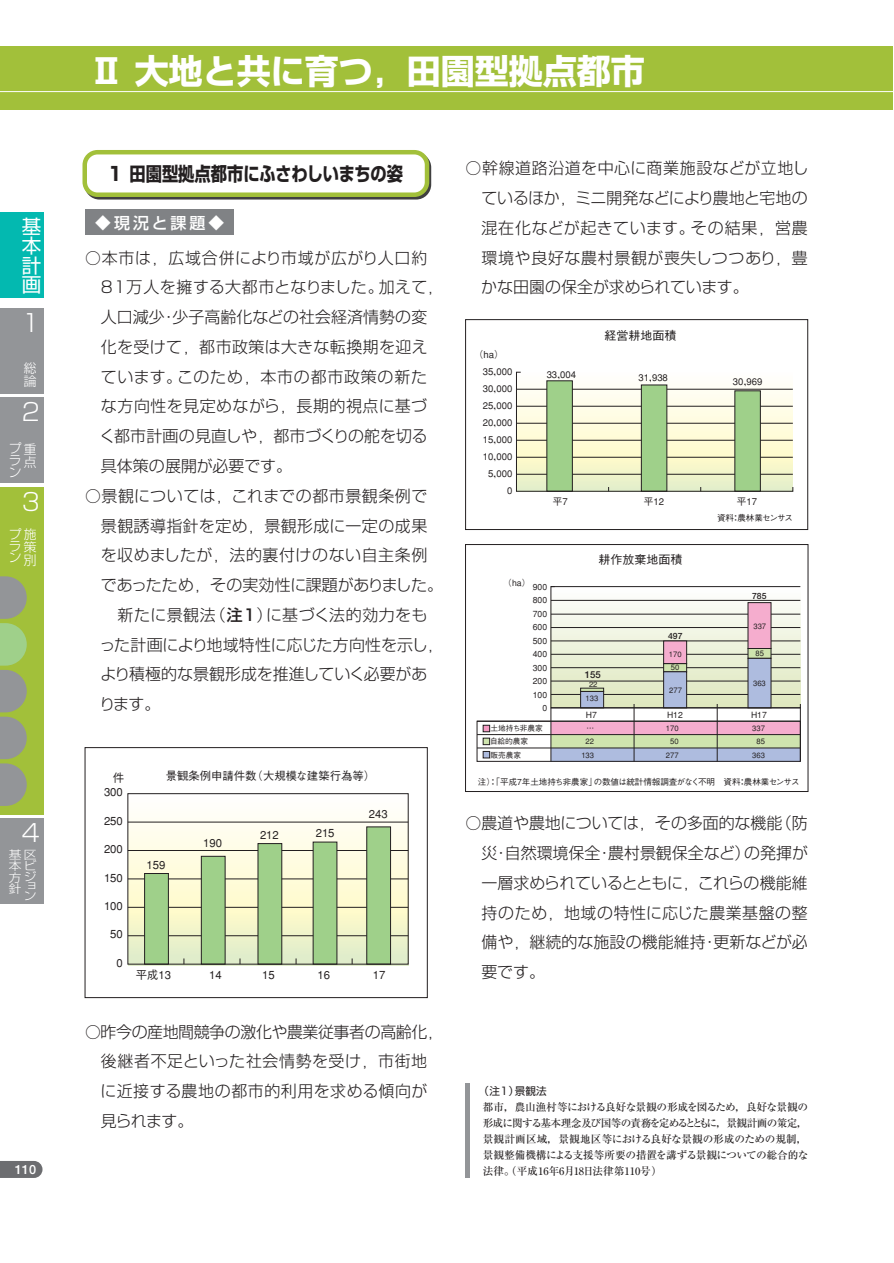
<style>
.page{position:relative;width:894px;height:1263px;background:#fff}
.page>*{position:absolute;margin:0;border:0;box-sizing:border-box;transform-origin:0 0}
.t1{font:700 34.05px "Shin Go";color:#fff}
.t2{font:300 24px "Shin Go";color:#fff}
.t3{font:19.5px/19.5px "Shin Go";color:#fff;text-align:justify}
.t4{font:700 19.2px "Shin Go";color:#231f20}
.t5{font:300 15.9px/29.7px "Shin Go";letter-spacing:.015em;color:#231f20}
.t6{font:500 15.9px "Shin Go";letter-spacing:.185em;color:#fff}
.t7{font:300 12.75px/11.2px "Shin Go";color:#fff}
.t8{font:700 12.75px "Futo Go B101";color:#fff}
.t9{font:500 12px "Gothic BBB";color:#231f20}
.t10{font:300 11.55px/11.2px "Shin Go";color:#fff;text-align:justify;scale:1.11 1}
.t11{font:500 11.4px "Gothic BBB";color:#231f20}
.t12{font:500 10.65px/15.9px "Ryumin";color:#231f20;text-align:justify}
.t13{font:10.65px "Shin Go";color:#231f20}
.t14{font:500 9.6px "Gothic BBB";color:#231f20}
.t15{font:700 9.6px "Futo Go B101";color:#231f20}
.t16{font:500 8.7px/13.5px "Gothic BBB";color:#231f20;text-align:right}
.t17{font:700 8.7px "Futo Go B101";color:#231f20}
.t18{font:500 8.55px "Gothic BBB";color:#231f20}
.t19{font:500 8.55px "Gothic BBB";letter-spacing:-.08em;color:#231f20}
.t20{font:500 7.65px/13.5px "Gothic BBB";color:#231f20;text-align:center}
.s1{font-weight:500}
</style>
<div class="page">
<svg style="left:0;top:1161px;width:43px;height:17px"></svg>
<div style="left:84px;top:153px;width:347px;height:47px;background:#404040;border:4px solid #404040;border-radius:13px"></div>
<div style="left:82px;top:150px;width:347px;height:47px;background:#fff;border:4px solid #a2c03a;border-radius:13px"></div>
<div style="left:0;top:47px;width:893px;height:63px;background:#a2c03a"></div>
<hr style="left:0;top:91px;width:893px;height:1px;background:#fff">
<div style="left:0;top:212px;width:44px;height:86px;background:#03b9b0"></div>
<div style="left:0;top:308px;width:44px;height:86px;background:#939598"></div>
<div style="left:0;top:398px;width:44px;height:85px;background:#939598"></div>
<div style="left:0;top:487px;width:44px;height:327px;background:#a2c03a"></div>
<div style="left:0;top:819px;width:44px;height:85px;background:#939598"></div>
<svg style="left:0;top:576px;width:27px;height:230px"></svg>
<svg style="left:129px;top:818px;width:279px;height:147px;background:#f2f2d5"></svg>
<hr style="left:128px;top:822px;width:280px;height:1px;background:#231f20">
<hr style="left:128px;top:850px;width:280px;height:1px;background:#231f20">
<hr style="left:128px;top:879px;width:280px;height:1px;background:#231f20">
<hr style="left:128px;top:907px;width:280px;height:1px;background:#231f20">
<hr style="left:128px;top:935px;width:280px;height:1px;background:#231f20">
<div style="left:85px;top:747px;width:343px;height:251px;border:1px solid #231f20"></div>
<div style="left:551px;top:748px;width:249px;height:14px;background:#aebcdf"></div>
<div style="left:551px;top:735px;width:249px;height:13px;background:#cfe4ae"></div>
<div style="left:551px;top:721px;width:249px;height:14px;background:#f5adce"></div>
<div style="left:465px;top:319px;width:343px;height:211px;background:#fff;border:1px solid #231f20"></div>
<svg style="left:516px;top:371px;width:278px;height:121px"></svg>
<div style="left:465px;top:544px;width:343px;height:248px;border:1px solid #231f20"></div>
<div style="left:477px;top:721px;width:324px;height:41px;border:1px solid #231f20"></div>
<hr style="left:477px;top:721px;width:323px;height:1px;background:#231f20">
<hr style="left:477px;top:734px;width:323px;height:1px;background:#231f20">
<hr style="left:477px;top:748px;width:323px;height:1px;background:#231f20">
<hr style="left:634px;top:708px;width:1px;height:54px;background:#231f20">
<hr style="left:551px;top:708px;width:1px;height:54px;background:#231f20">
<hr style="left:717px;top:708px;width:1px;height:54px;background:#231f20">
<hr style="left:800px;top:708px;width:1px;height:53px;background:#231f20">
<svg style="left:550px;top:586px;width:251px;height:123px"></svg>
<div style="left:483px;top:725px;width:7px;height:7px;background:#f499c2;border:1px solid #231f20"></div>
<div style="left:483px;top:738px;width:7px;height:7px;background:#cfe4ae;border:1px solid #231f20"></div>
<div style="left:483px;top:751px;width:7px;height:7px;background:#aebcdf;border:1px solid #231f20"></div>
<div style="left:144px;top:873px;width:25px;height:91px;background:#9fd08a;border:1px solid #231f20"></div>
<div style="left:201px;top:856px;width:24px;height:108px;background:#9fd08a;border:1px solid #231f20"></div>
<div style="left:258px;top:843px;width:24px;height:121px;background:#9fd08a;border:1px solid #231f20"></div>
<div style="left:313px;top:842px;width:24px;height:122px;background:#9fd08a"></div>
<div style="left:367px;top:827px;width:24px;height:137px;background:#9fd08a;border:1px solid #231f20"></div>
<div style="left:128px;top:793px;width:280px;height:171px;border:1px solid #231f20"></div>
<div style="left:85px;top:209px;width:149px;height:25px;background:#808285"></div>
<hr style="left:466px;top:1083px;width:4px;height:95px;background:#939598">
<p class="t3" style="left:22px;top:219px;width:21px">基本計画</p>
<h2 class="t2" style="left:22px;top:314px;width:20px">1</h2>
<p class="t7" style="left:24px;top:364px;width:14px;line-height:12.8px">総論</p>
<h2 class="t2" style="left:22px;top:403px;width:20px">2</h2>
<p class="t7" style="left:9px;top:444px;width:29px;line-height:13px;text-align:right">プ重点</p>
<p class="t7" style="left:9px;top:457px;width:14px">ラン</p>
<h2 class="t2" style="left:22px;top:493px;width:20px">3</h2>
<p class="t7" style="left:24px;top:529px;width:14px;line-height:12.9px;text-align:justify;text-indent:-15px">プ施策別</p>
<p class="t7" style="left:9px;top:542px;width:14px">ラン</p>
<h2 class="t2" style="left:22px;top:824px;width:20px">4</h2>
<p class="t10" style="left:9px;top:850px;width:27px">基区本ビ方ジ</p>
<p class="t10" style="left:24px;top:883px;width:13px;line-height:9px">ョン</p>
<p class="t10" style="left:9px;top:885px;width:13px">針</p>
<p class="t8" style="left:15px;top:1164px;width:23px">110</p>
<h1 class="t1" style="left:89px;top:58px;width:557px">Ⅱ 大地と共に育つ，田園型拠点都市</h1>
<p class="t4" style="left:88px;top:167px;width:316px">　1 田園型拠点都市にふさわしいまちの姿</p>
<p class="t6" style="left:95px;top:217px;width:131px">◆現況と課題◆</p>
<p class="t5" style="left:100px;top:245px;width:345px;text-indent:-15px">○本市は，広域合併により市域が広がり人口約<br>81万人を擁する大都市となりました。加えて，人口減少・少子高齢化などの社会経済情勢の変化を受けて，都市政策は大きな転換期を迎えています。このため，本市の都市政策の新たな方向性を見定めながら，長期的視点に基づく都市計画の見直しや，都市づくりの舵を切る具体策の展開が必要です。</p>
<p class="t5" style="left:99px;top:483px;width:345px;text-indent:-14px">○景観については，これまでの都市景観条例で景観誘導指針を定め，景観形成に一定の成果を収めましたが，法的裏付けのない自主条例であったため，その実効性に課題がありました。　新たに景観法（<span class="s1">注1</span>）に基づく法的効力をもった計画により地域特性に応じた方向性を示し，より積極的な景観形成を推進していく必要があります。</p>
<p class="t11" style="left:113px;top:773px;width:13px">件</p>
<p class="t11" style="left:104px;top:788px;width:20px">300</p>
<p class="t11" style="left:104px;top:816px;width:20px">250</p>
<p class="t11" style="left:104px;top:845px;width:20px">200</p>
<p class="t11" style="left:104px;top:873px;width:20px">150</p>
<p class="t11" style="left:104px;top:901px;width:20px">100</p>
<p class="t11" style="left:110px;top:930px;width:14px">50</p>
<p class="t11" style="left:117px;top:958px;width:8px">0</p>
<p class="t11" style="left:166px;top:772px;width:211px">景観条例申請件数（大規模な建築行為等）</p>
<p class="t11" style="left:147px;top:861px;width:20px">159</p>
<p class="t11" style="left:203px;top:838px;width:20px">190</p>
<p class="t11" style="left:260px;top:830px;width:20px">212</p>
<p class="t11" style="left:316px;top:829px;width:20px">215</p>
<p class="t11" style="left:369px;top:810px;width:20px">243</p>
<p class="t11" style="left:136px;top:971px;width:37px">平成13</p>
<p class="t11" style="left:209px;top:971px;width:14px">14</p>
<p class="t11" style="left:262px;top:971px;width:14px">15</p>
<p class="t11" style="left:317px;top:971px;width:14px">16</p>
<p class="t11" style="left:373px;top:971px;width:14px">17</p>
<p class="t5" style="left:101px;top:1019px;width:344px;text-indent:-16px">○昨今の産地間競争の激化や農業従事者の高齢化，後継者不足といった社会情勢を受け，市街地に近接する農地の都市的利用を求める傾向が見られます。</p>
<p class="t5" style="left:481px;top:156px;width:329px;text-align:justify;text-indent:-16px">○幹線道路沿道を中心に商業施設などが立地しているほか，ミニ開発などにより農地と宅地の混在化などが起きています。その結果，営農環境や良好な農村景観が喪失しつつあり，豊かな田園の保全が求められています。</p>
<p class="t14" style="left:474px;top:350px;width:31px">（ha）</p>
<p class="t14" style="left:483px;top:367px;width:31px">35，000</p>
<p class="t14" style="left:483px;top:384px;width:31px">30，000</p>
<p class="t14" style="left:483px;top:401px;width:31px">25，000</p>
<p class="t14" style="left:483px;top:418px;width:31px">20，000</p>
<p class="t14" style="left:483px;top:435px;width:31px">15，000</p>
<p class="t14" style="left:483px;top:452px;width:31px">10，000</p>
<p class="t14" style="left:488px;top:469px;width:26px">5，000</p>
<p class="t14" style="left:507px;top:486px;width:7px">0</p>
<p class="t9" style="left:605px;top:331px;width:73px">経営耕地面積</p>
<p class="t14" style="left:547px;top:371px;width:31px">33，004</p>
<p class="t14" style="left:638px;top:374px;width:31px">31，938</p>
<p class="t14" style="left:733px;top:378px;width:31px">30，969</p>
<p class="t14" style="left:553px;top:498px;width:16px">平7</p>
<p class="t14" style="left:644px;top:498px;width:22px">平12</p>
<p class="t14" style="left:737px;top:498px;width:22px">平17</p>
<p class="t19" style="left:717px;top:514px;width:78px">資料：農林業センサス</p>
<p class="t16" style="left:503px;top:577px;width:29px">（ha）</p>
<p class="t16" style="left:533px;top:581px;width:16px">900<br>800<br>700<br>600<br>500<br>400<br>300<br>200<br>100<br>0</p>
<p class="t9" style="left:599px;top:555px;width:85px">耕作放棄地面積</p>
<p class="t15" style="left:585px;top:671px;width:18px">155</p>
<p class="t20" style="left:586px;top:678px;width:14px;line-height:14.4px">22<br>133</p>
<p class="t17" style="left:668px;top:632px;width:16px">497</p>
<p class="t20" style="left:669px;top:648px;width:14px">170</p>
<p class="t20" style="left:669px;top:684px;width:14px">277</p>
<p class="t20" style="left:671px;top:662px;width:10px">50</p>
<p class="t17" style="left:752px;top:592px;width:16px">785</p>
<p class="t20" style="left:753px;top:621px;width:14px">337</p>
<p class="t20" style="left:756px;top:648px;width:10px">85</p>
<p class="t20" style="left:753px;top:678px;width:14px">363</p>
<p class="t16" style="left:586px;top:709px;width:13px">H7</p>
<p class="t16" style="left:667px;top:709px;width:17px">H12</p>
<p class="t16" style="left:751px;top:709px;width:17px">H17</p>
<p class="t20" style="left:490px;top:722px;width:54px;text-align:left">土地持ち非農家自給的農家<br>販売農家</p>
<p class="t20" style="left:581px;top:722px;width:14px;text-align:right">…<br>22<br>133</p>
<p class="t20" style="left:666px;top:722px;width:14px">170<br>50<br>277</p>
<p class="t20" style="left:752px;top:722px;width:14px">337<br>85<br>363</p>
<p class="t18" style="left:478px;top:778px;width:323px">注）：「平成7年土地持ち非農家」の数値は統計情報調査がなく不明　資料：農林業センサス</p>
<p class="t5" style="left:482px;top:811px;width:328px;text-align:justify;text-indent:-16px">○農道や農地については，その多面的な機能（防災・自然環境保全・農村景観保全など）の発揮が一層求められているとともに，これらの機能維持のため，地域の特性に応じた農業基盤の整備や，継続的な施設の機能維持・更新などが必要です。</p>
<p class="t13" style="left:479px;top:1087px;width:70px">（注1）景観法</p>
<p class="t12" style="left:483px;top:1101px;width:327px">都市，農山漁村等における良好な景観の形成を図るため，良好な景観の形成に関する基本理念及び国等の責務を定めるとともに，景観計画の策定，景観計画区域，景観地区等における良好な景観の形成のための規制，景観整備機構による支援等所要の措置を講ずる景観についての総合的な法律。（平成16年6月18日法律第110号）</p>
</div>
